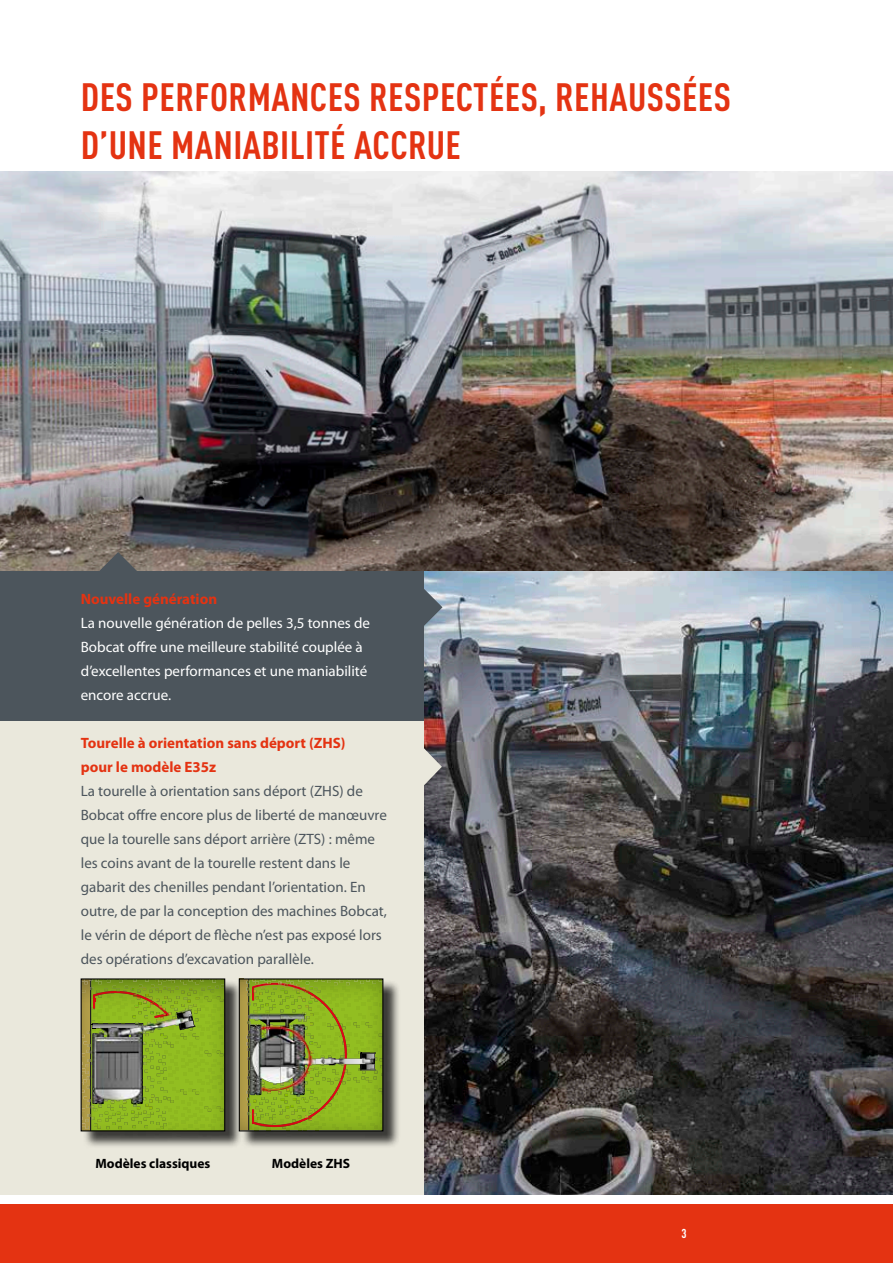
<style>
.page{position:relative;width:893px;height:1263px;background:#fff}
.page>*{position:absolute;margin:0;border:0;box-sizing:border-box;transform-origin:0 0}
.t1{font:700 condensed 39px/48px "DIN Pro";letter-spacing:.01em;color:#e43312}
.t2{font:15px/24px "Myriad Pro";color:#4c555c}
.t3{font:15px/24px "Myriad Pro";color:#fff}
.t4{font:700 15px/24px "Myriad Pro";color:#e43312}
.t5{font:700 13.5px "Myriad Pro";color:#000}
.t6{font:700 condensed 12.75px "DIN Pro";color:#fff}
</style>
<div class="page">
<div style="left:0;top:1204px;width:893px;height:59px;background:#e43312"></div>
<img style="left:424px;top:571px;width:469px;height:624px">
<div style="left:0;top:717px;width:424px;height:478px;background:#eae8dc"></div>
<div style="left:0;top:571px;width:424px;height:150px;background:#4c555c"></div>
<img style="left:0;top:172px;width:893px;height:399px">
<img style="left:0;top:402px;width:1px;height:611px">
<svg style="left:424px;top:589px;width:18px;height:37px"></svg>
<svg style="left:99px;top:552px;width:38px;height:19px"></svg>
<svg style="left:424px;top:748px;width:18px;height:37px"></svg>
<div style="left:83px;top:980px;width:159px;height:169px;background:#000;opacity:.75"></div>
<img style="left:92px;top:992px;width:131px;height:137px">
<img style="left:91px;top:1107px;width:1px;height:22px">
<img style="left:83px;top:993px;width:8px;height:136px">
<svg style="left:155px;top:993px;width:71px;height:139px;background:#8ab320"></svg>
<svg style="left:91px;top:993px;width:41px;height:34px"></svg>
<img style="left:93px;top:993px;width:39px;height:25px">
<img style="left:132px;top:980px;width:71px;height:47px">
<img style="left:83px;top:980px;width:49px;height:13px">
<img style="left:203px;top:980px;width:20px;height:12px">
<img style="left:83px;top:1027px;width:84px;height:80px">
<div style="left:81px;top:978px;width:144px;height:153px;border:1px solid #000"></div>
<div style="left:241px;top:980px;width:160px;height:169px;background:#000;opacity:.75"></div>
<img style="left:241px;top:980px;width:7px;height:149px">
<svg style="left:248px;top:1086px;width:133px;height:43px;background:#89b01f"></svg>
<img style="left:252px;top:1084px;width:95px;height:43px">
<svg style="left:316px;top:985px;width:68px;height:84px;background:#8cad1f"></svg>
<img style="left:246px;top:980px;width:70px;height:116px">
<img style="left:316px;top:980px;width:35px;height:5px">
<img style="left:354px;top:980px;width:27px;height:4px">
<img style="left:316px;top:1055px;width:65px;height:29px">
<div style="left:239px;top:978px;width:144px;height:153px;border:1px solid #000"></div>
<h1 class="t1" style="left:81px;top:69px;width:651px">DES PERFORMANCES RESPECTÉES, REHAUSSÉES<br>D’UNE MANIABILITÉ ACCRUE</h1>
<p class="t4" style="left:81px;top:586px;width:138px">Nouvelle génération</p>
<p class="t3" style="left:81px;top:611px;width:291px">La nouvelle génération de pelles 3,5 tonnes de Bobcat offre une meilleure stabilité couplée à d’excellentes performances et une maniabilité encore accrue.</p>
<p class="t4" style="left:81px;top:730px;width:266px">Tourelle à orientation sans déport (ZHS) pour le modèle E35z</p>
<p class="t2" style="left:81px;top:779px;width:308px">La tourelle à orientation sans déport (ZHS) de Bobcat offre encore plus de liberté de manœuvre que la tourelle sans déport arrière (ZTS) : même les coins avant de la tourelle restent dans le gabarit des chenilles pendant l’orientation. En outre, de par la conception des machines Bobcat, le vérin de déport de flèche n’est pas exposé lors des opérations d’excavation parallèle.</p>
<p class="t5" style="left:95px;top:1155px;width:117px">Modèles classiques</p>
<p class="t5" style="left:272px;top:1155px;width:80px">Modèles ZHS</p>
<p class="t6" style="left:681px;top:1224px;width:7px">3</p>
</div>
